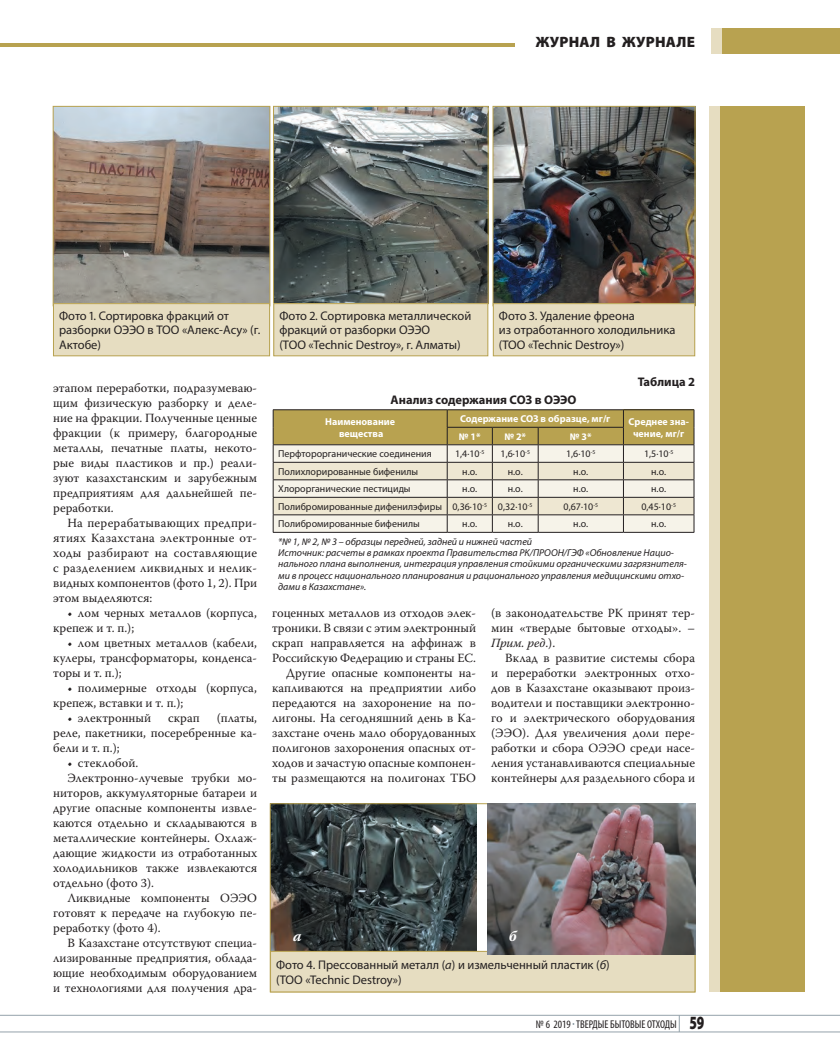
<style>
.page{position:relative;width:840px;height:1053px;background:#fff}
.page>*{position:absolute;margin:0;border:0;box-sizing:border-box;transform-origin:0 0}
.t1{font:15px "Myriad Pro Black 23";letter-spacing:.02em;color:#231f20}
.t2{font:italic 700 15px "Warnock Pro";color:#fff}
.t3{font:12.5px/15px "Warnock Pro";color:#231f20;text-align:justify}
.t4{font:12.5px/14.4px "Myriad Pro";color:#231f20}
.t5{font:700 12.5px "Myriad Pro";color:#231f20}
.t6{font:condensed 11.25px "Myriad Pro";color:#231f20}
.t7{font:italic 10px/11.2px "Myriad Pro";color:#231f20}
.t8{font:10px "Myriad Pro";color:#231f20}
.t9{font:700 10px/11.2px "Myriad Pro";color:#fff;text-align:center}
.s1{font-style:italic}
.s2{font-family:"Myriad Pro Black 2";font-stretch:normal;font-size:18.75px}
</style>
<div class="page">
<svg style="left:0;top:1014px;width:840px;height:18px"></svg>
<div style="left:721px;top:28px;width:119px;height:26px;background:#b8a250"></div>
<hr style="left:0;top:43px;width:514px;height:4px;background:#b8a250">
<div style="left:711px;top:28px;width:10px;height:26px;background:#e6ddc1"></div>
<div style="left:719px;top:106px;width:85px;height:885px;background:#b8a250"></div>
<div style="left:709px;top:106px;width:10px;height:885px;background:#e6ddc1"></div>
<hr style="left:273px;top:532px;width:174px;height:1px;background:#231f20">
<hr style="left:447px;top:532px;width:45px;height:1px;background:#231f20">
<hr style="left:492px;top:532px;width:46px;height:1px;background:#231f20">
<hr style="left:538px;top:532px;width:85px;height:1px;background:#231f20">
<hr style="left:623px;top:532px;width:71px;height:1px;background:#231f20">
<hr style="left:273px;top:409px;width:174px;height:1px;background:#231f20">
<hr style="left:447px;top:409px;width:45px;height:1px;background:#231f20">
<hr style="left:492px;top:409px;width:46px;height:1px;background:#231f20">
<hr style="left:538px;top:409px;width:85px;height:1px;background:#231f20">
<hr style="left:623px;top:409px;width:71px;height:1px;background:#231f20">
<svg style="left:273px;top:410px;width:422px;height:122px;background:#d6cdad"></svg>
<hr style="left:447px;top:444px;width:45px;height:1px;background:#231f20">
<hr style="left:492px;top:444px;width:46px;height:1px;background:#231f20">
<hr style="left:538px;top:444px;width:85px;height:1px;background:#231f20">
<img style="left:55px;top:108px;width:213px;height:195px">
<div style="left:53px;top:106px;width:217px;height:200px;border:1px solid #b8a250"></div>
<img style="left:275px;top:108px;width:211px;height:194px">
<div style="left:273px;top:106px;width:215px;height:198px;border:1px solid #b8a250"></div>
<div style="left:53px;top:303px;width:217px;height:53px;background:#e6ddc1"></div>
<div style="left:53px;top:303px;width:217px;height:53px;border:1px solid #b8a250"></div>
<div style="left:274px;top:303px;width:214px;height:53px;background:#e6ddc1"></div>
<div style="left:273px;top:303px;width:215px;height:53px;border:1px solid #b8a250"></div>
<img style="left:495px;top:108px;width:198px;height:195px">
<div style="left:493px;top:106px;width:202px;height:200px;border:1px solid #b8a250"></div>
<div style="left:493px;top:303px;width:202px;height:53px;background:#e6ddc1"></div>
<div style="left:493px;top:303px;width:202px;height:53px;border:1px solid #b8a250"></div>
<img style="left:272px;top:805px;width:204px;height:145px">
<div style="left:270px;top:951px;width:425px;height:40px;background:#e6ddc1"></div>
<div style="left:270px;top:950px;width:425px;height:42px;border:1px solid #b8a250"></div>
<img style="left:488px;top:803px;width:207px;height:151px">
<p class="t1" style="left:536px;top:33px;width:161px">ЖУРНАЛ В ЖУРНАЛЕ</p>
<p class="t4" style="left:59px;top:308px;width:203px">Фото 1. Сортировка фракций от разборки ОЭЭО в ТОО «Алекс-Асу» (г.<br>Актобе)</p>
<p class="t4" style="left:279px;top:308px;width:193px">Фото 2. Сортировка металлической фракций от разборки ОЭЭО<br>(ТОО «Technic Destroy», г. Алматы)</p>
<p class="t4" style="left:499px;top:308px;width:178px">Фото 3. Удаление фреона<br>из отработанного холодильника (ТОО «Technic Destroy»)</p>
<p class="t3" style="left:53px;top:379px;width:205px">этапом переработки, подразумеваю&shy;щим физическую разборку и деле&shy;ние на фракции. Полученные ценные фракции (к примеру, благородные металлы, печатные платы, некото&shy;рые виды пластиков и пр.) реали&shy;зуют казахстанским и зарубежным предприятиям для дальнейшей пе&shy;реработки.</p>
<p class="t3" style="left:53px;top:514px;width:205px;text-indent:14px">На перерабатывающих предпри&shy;ятиях Казахстана электронные от&shy;ходы разбирают на составляющие с разделением ликвидных и нелик&shy;видных компонентов (фото 1, 2). При этом выделяются:</p>
<p class="t3" style="left:53px;top:604px;width:205px;text-indent:14px">• лом черных металлов (корпуса, крепеж и т. п.);</p>
<p class="t3" style="left:53px;top:634px;width:205px;text-indent:14px">• лом цветных металлов (кабели, кулеры, трансформаторы, конденса&shy;торы и т. п.);</p>
<p class="t3" style="left:53px;top:679px;width:205px;text-indent:14px">• полимерные отходы (корпуса, крепеж, вставки и т. п.);</p>
<p class="t3" style="left:67px;top:709px;width:85px">• электронный</p>
<p class="t3" style="left:168px;top:709px;width:33px">скрап</p>
<p class="t3" style="left:53px;top:709px;width:205px;text-indent:164px">(платы, реле, пакетники, посеребренные ка&shy;бели и т. п.);</p>
<p class="t3" style="left:67px;top:754px;width:73px">• стеклобой.</p>
<p class="t3" style="left:67px;top:769px;width:191px">Электронно-лучевые трубки мо-</p>
<p class="t3" style="left:53px;top:784px;width:205px">ниторов, аккумуляторные батареи и</p>
<p class="t3" style="left:53px;top:799px;width:205px">другие опасные компоненты извле-</p>
<p class="t3" style="left:53px;top:814px;width:205px">каются отдельно и складываются в</p>
<p class="t3" style="left:53px;top:829px;width:205px">металлические контейнеры. Охлаж-</p>
<p class="t3" style="left:53px;top:844px;width:205px">дающие жидкости из отработанных</p>
<p class="t3" style="left:53px;top:859px;width:205px">холодильников также извлекаются</p>
<p class="t3" style="left:53px;top:874px;width:102px">отдельно (фото 3).</p>
<p class="t3" style="left:67px;top:889px;width:191px">Ликвидные компоненты ОЭЭО</p>
<p class="t3" style="left:53px;top:904px;width:205px">готовят к передаче на глубокую пе-</p>
<p class="t3" style="left:53px;top:919px;width:109px">реработку (фото 4).</p>
<p class="t3" style="left:67px;top:934px;width:191px">В Казахстане отсутствуют специа-</p>
<p class="t3" style="left:53px;top:949px;width:205px">лизированные предприятия, облада-</p>
<p class="t3" style="left:53px;top:964px;width:205px">ющие необходимым оборудованием</p>
<p class="t3" style="left:53px;top:979px;width:205px">и технологиями для получения дра-</p>
<p class="t5" style="left:638px;top:373px;width:59px">Таблица 2</p>
<p class="t5" style="left:390px;top:392px;width:187px">Анализ содержания СОЗ в ОЭЭО</p>
<p class="t9" style="left:325px;top:416px;width:71px">Наименование вещества</p>
<p class="t9" style="left:460px;top:413px;width:152px">Содержание СОЗ в образце, мг/г</p>
<p class="t9" style="left:628px;top:416px;width:62px">Среднее зна-</p>
<p class="t9" style="left:459px;top:430px;width:23px">№ 1*</p>
<p class="t9" style="left:504px;top:430px;width:23px">№ 2*</p>
<p class="t9" style="left:570px;top:430px;width:23px">№ 3*</p>
<p class="t9" style="left:633px;top:427px;width:53px">чение, мг/г</p>
<p class="t8" style="left:278px;top:448px;width:155px">Перфторорганические соединения</p>
<p class="t8" style="left:455px;top:448px;width:31px">1,4·10<sup>-5</sup></p>
<p class="t8" style="left:500px;top:448px;width:31px">1,6·10<sup>-5</sup></p>
<p class="t8" style="left:566px;top:448px;width:31px">1,6·10<sup>-5</sup></p>
<p class="t8" style="left:644px;top:448px;width:31px">1,5·10<sup>-5</sup></p>
<p class="t8" style="left:278px;top:465px;width:141px">Полихлорированные бифенилы</p>
<p class="t8" style="left:462px;top:465px;width:17px">н.о.</p>
<p class="t8" style="left:508px;top:465px;width:17px">н.о.</p>
<p class="t8" style="left:573px;top:465px;width:17px">н.о.</p>
<p class="t8" style="left:651px;top:465px;width:17px">н.о.</p>
<p class="t8" style="left:278px;top:483px;width:134px">Хлорорганические пестициды</p>
<p class="t8" style="left:462px;top:483px;width:17px">н.о.</p>
<p class="t8" style="left:508px;top:483px;width:17px">н.о.</p>
<p class="t8" style="left:573px;top:483px;width:17px">н.о.</p>
<p class="t8" style="left:651px;top:483px;width:17px">н.о.</p>
<p class="t8" style="left:278px;top:500px;width:256px">Полибромированные дифенилэфиры 0,36·10<sup>-5</sup> 0,32·10<sup>-5</sup></p>
<p class="t8" style="left:563px;top:500px;width:36px">0,67·10<sup>-5</sup></p>
<p class="t8" style="left:641px;top:500px;width:36px">0,45·10<sup>-5</sup></p>
<p class="t8" style="left:278px;top:518px;width:143px">Полибромированные бифенилы</p>
<p class="t8" style="left:462px;top:518px;width:17px">н.о.</p>
<p class="t8" style="left:508px;top:518px;width:17px">н.о.</p>
<p class="t8" style="left:573px;top:518px;width:17px">н.о.</p>
<p class="t8" style="left:651px;top:518px;width:17px">н.о.</p>
<p class="t7" style="left:278px;top:535px;width:410px">*№ 1, № 2, № 3 – образцы передней, задней и нижней частей<br>Источник: расчеты в рамках проекта Правительства РК/ПРООН/ГЭФ «Обновление Нацио&shy;нального плана выполнения, интеграция управления стойкими органическими загрязнителя&shy;ми в процесс национального планирования и рационального управления медицинскими отхо&shy;дами в Казахстане».</p>
<p class="t3" style="left:272px;top:604px;width:205px;text-align:right">гоценных металлов из отходов элек&shy;троники. В связи с этим электронный скрап направляется на аффинаж в Российскую Федерацию и страны ЕС.<br>Другие опасные компоненты на&shy;капливаются на предприятии либо передаются на захоронение на по&shy;лигоны. На сегодняшний день в Ка&shy;захстане очень мало оборудованных полигонов захоронения опасных от&shy;ходов и зачастую опасные компонен&shy;ты размещаются на полигонах ТБО</p>
<p class="t3" style="left:491px;top:604px;width:205px">(в законодательстве РК принят тер&shy;мин «твердые бытовые отходы». – <span class="s1">Прим. ред</span>.).</p>
<p class="t3" style="left:491px;top:649px;width:205px;text-indent:14px">Вклад в развитие системы сбора и переработки электронных отхо&shy;дов в Казахстане оказывают произ&shy;водители и поставщики электронно&shy;го и электрического оборудования (ЭЭО). Для увеличения доли пере&shy;работки и сбора ОЭЭО среди насе&shy;ления устанавливаются специальные контейнеры для раздельного сбора и</p>
<p class="t2" style="left:293px;top:926px;width:10px">а</p>
<p class="t2" style="left:509px;top:926px;width:10px">б</p>
<p class="t4" style="left:276px;top:957px;width:335px">Фото 4. Прессованный металл (<span class="s1">а</span>) и измельченный пластик (<span class="s1">б</span>) (ТОО «Technic Destroy»)</p>
<p class="t6" style="left:536px;top:1017px;width:170px">№ 6 2019 ТВЕРДЫЕ БЫТОВЫЕ ОТХОДЫ <span class="s2">59</span></p>
</div>
